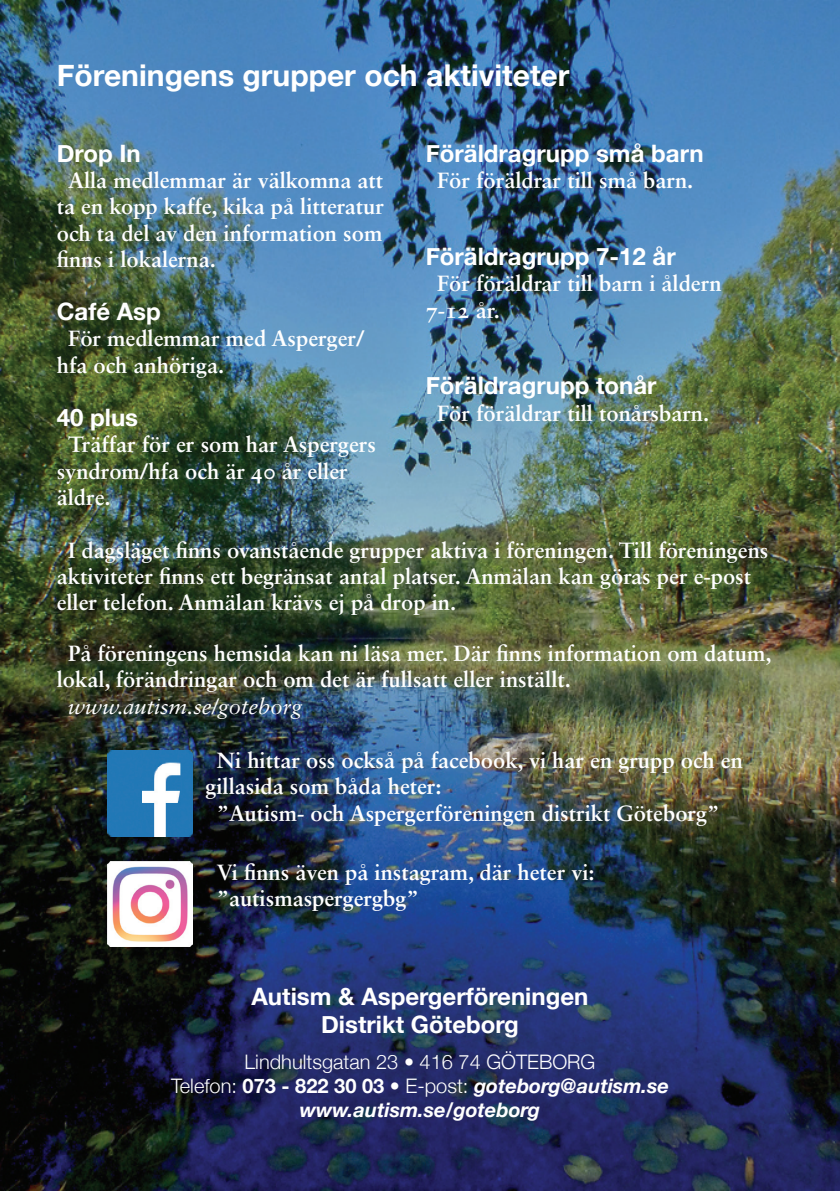
<style>
.page{position:relative;width:840px;height:1191px;background:#fff}
.page>*{position:absolute;margin:0;border:0;box-sizing:border-box;transform-origin:0 0}
.t1{font:700 30px "Helvetica Neue";color:#fff}
.t2{font:700 24px/28.8px "Helvetica Neue";color:#fff;text-align:center}
.t3{font:22px/26.4px "Sabon Bold Os F";color:#fff}
.t4{font:italic 22px "Sabon";color:#fff}
.t5{font:300 20px/24px "Helvetica Neue";color:#fff;text-align:center}
.s1{font-weight:700}
.s2{font-weight:700;font-style:italic}
</style>
<div class="page">
<img style="left:0;top:0;width:839px;height:1191px">
<img style="left:108px;top:751px;width:85px;height:85px">
<img style="left:108px;top:861px;width:84px;height:85px">
<h1 class="t1" style="left:57px;top:57px;width:514px">Föreningens grupper och aktiviteter</h1>
<p class="t2" style="left:57px;top:138px;width:85px">Drop In</p>
<p class="t3" style="left:57px;top:167px;width:328px;text-align:justify;text-indent:11px">Alla medlemmar är välkomna att ta en kopp kaffe, kika på litteratur och ta del av den information som finns i lokalerna.</p>
<p class="t2" style="left:57px;top:296px;width:105px">Café Asp</p>
<p class="t3" style="left:57px;top:325px;width:309px;text-indent:11px">För medlemmar med Asperger/ hfa och anhöriga.</p>
<p class="t2" style="left:57px;top:402px;width:83px">40 plus</p>
<p class="t3" style="left:57px;top:431px;width:320px;text-indent:11px">Träffar för er som har Aspergers syndrom/hfa och är 40 år eller äldre.</p>
<p class="t2" style="left:425px;top:138px;width:279px">Föräldragrupp små barn</p>
<p class="t3" style="left:437px;top:167px;width:258px">För föräldrar till små barn.</p>
<p class="t2" style="left:425px;top:241px;width:251px">Föräldragrupp 7-12 år</p>
<p class="t3" style="left:425px;top:270px;width:297px;text-indent:11px">För föräldrar till barn i åldern<br>7-12 år.</p>
<p class="t2" style="left:425px;top:371px;width:232px">Föräldragrupp tonår</p>
<p class="t3" style="left:437px;top:399px;width:274px">För föräldrar till tonårsbarn.</p>
<p class="t3" style="left:57px;top:536px;width:712px;text-indent:11px">I dagsläget finns ovanstående grupper aktiva i föreningen. Till föreningens aktiviteter finns ett begränsat antal platser. Anmälan kan göras per e-post eller telefon. Anmälan krävs ej på drop in.</p>
<p class="t3" style="left:57px;top:639px;width:716px;text-indent:11px">På föreningens hemsida kan ni läsa mer. Där finns information om datum, lokal, förändringar och om det är fullsatt eller inställt.</p>
<p class="t4" style="left:68px;top:693px;width:235px">www.autism.se/goteborg</p>
<p class="t3" style="left:217px;top:746px;width:527px">Ni hittar oss också på facebook, vi har en grupp och en</p>
<p class="t3" style="left:205px;top:773px;width:237px">gillasida som båda heter:</p>
<p class="t3" style="left:217px;top:799px;width:504px">”Autism- och Aspergerföreningen distrikt Göteborg”</p>
<p class="t3" style="left:217px;top:858px;width:379px">Vi finns även på instagram, där heter vi: ”autismaspergergbg”</p>
<p class="t2" style="left:251px;top:981px;width:338px">Autism &amp; Aspergerföreningen<br>Distrikt Göteborg</p>
<p class="t5" style="left:171px;top:1049px;width:499px">Lindhultsgatan 23 • 416 74 GÖTEBORG<br>Telefon: <span class="s1">073 - 822 30 03</span> • E-post: <span class="s2">goteborg@autism.se www.autism.se/goteborg</span></p>
</div>
